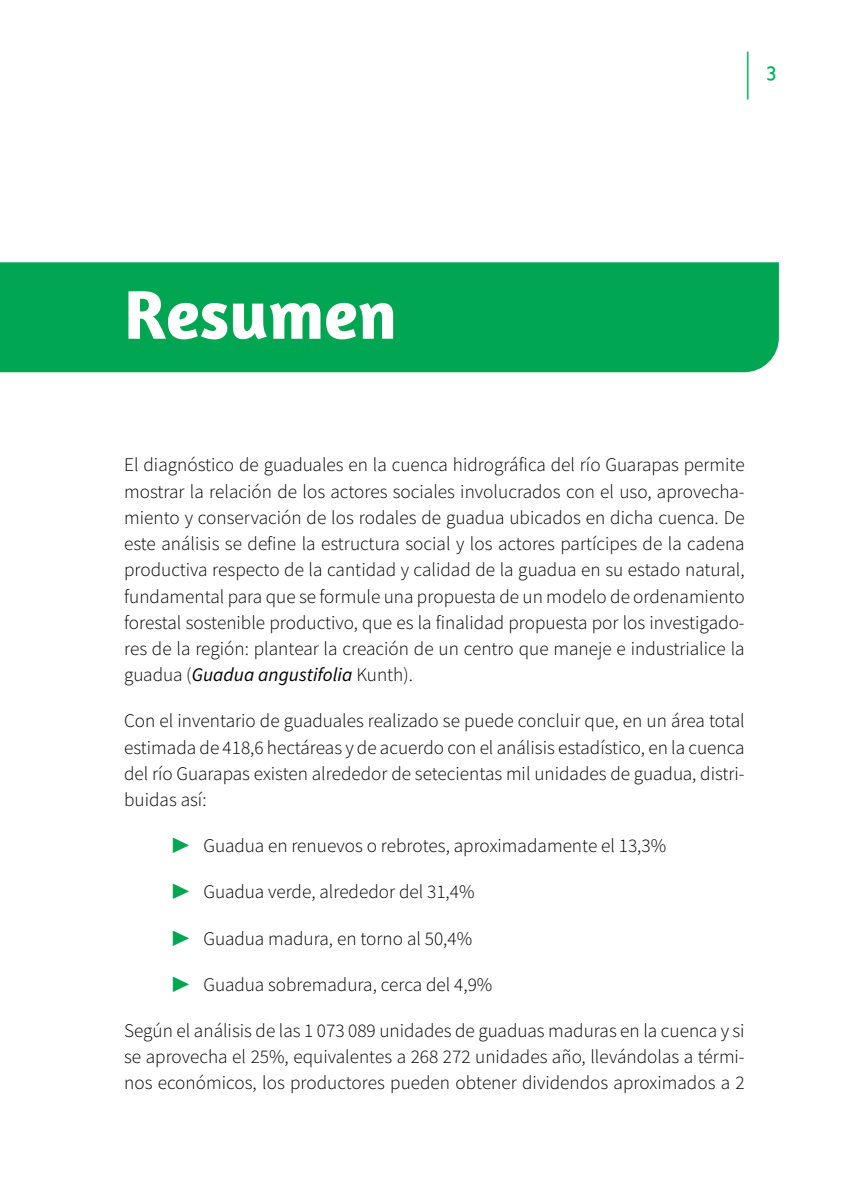
<style>
.page{position:relative;width:844px;height:1191px;background:#fff}
.page>*{position:absolute;margin:0;border:0;box-sizing:border-box;transform-origin:0 0}
.Toc_1{font:700 70px "Amaranth";color:#fff}
.TXT{font:19.25px/26.2px "Source Sans Variable";letter-spacing:.005em;color:#000;text-align:justify}
.t1{font:700 19.25px "Petita";color:#00b05f}
.s1{font-style:italic}
.s2{color:#00a651}
</style>
<div class="page">
<hr style="left:746px;top:52px;width:2px;height:48px;background:#2bb673">
<div style="left:0;top:262px;width:778px;height:110px;background:#00a651"></div>
<p class="t1" style="left:765px;top:62px;width:12px">3</p>
<p class="Toc_1" style="left:124px;top:270px;width:274px">Resumen</p>
<p class="TXT" style="left:124px;top:452px;width:622px">El diagnóstico de guaduales en la cuenca hidrográfica del río Guarapas permite mostrar la relación de los actores sociales involucrados con el uso, aprovecha&shy;miento y conservación de los rodales de guadua ubicados en dicha cuenca. De este análisis se define la estructura social y los actores partícipes de la cadena productiva respecto de la cantidad y calidad de la guadua en su estado natural, fundamental para que se formule una propuesta de un modelo de ordenamiento forestal sostenible productivo, que es la finalidad propuesta por los investigado&shy;res de la región: plantear la creación de un centro que maneje e industrialice la guadua (<span class="s1">Guadua angustifolia</span> Kunth).</p>
<p class="TXT" style="left:124px;top:708px;width:622px">Con el inventario de guaduales realizado se puede concluir que, en un área total estimada de 418,6 hectáreas y de acuerdo con el análisis estadístico, en la cuenca del río Guarapas existen alrededor de setecientas mil unidades de guadua, distri&shy;buidas así:</p>
<p class="TXT" style="left:172px;top:833px;width:495px"><span class="s2">▶</span> Guadua en renuevos o rebrotes, aproximadamente el 13,3%</p>
<p class="TXT" style="left:172px;top:879px;width:304px"><span class="s2">▶</span> Guadua verde, alrededor del 31,4%</p>
<p class="TXT" style="left:172px;top:925px;width:301px"><span class="s2">▶</span> Guadua madura, en torno al 50,4%</p>
<p class="TXT" style="left:172px;top:971px;width:322px"><span class="s2">▶</span> Guadua sobremadura, cerca del 4,9%</p>
<p class="TXT" style="left:124px;top:1017px;width:622px">Según el análisis de las 1 073 089 unidades de guaduas maduras en la cuenca y si se aprovecha el 25%, equivalentes a 268 272 unidades año, llevándolas a térmi&shy;nos económicos, los productores pueden obtener dividendos aproximados a 2</p>
</div>
